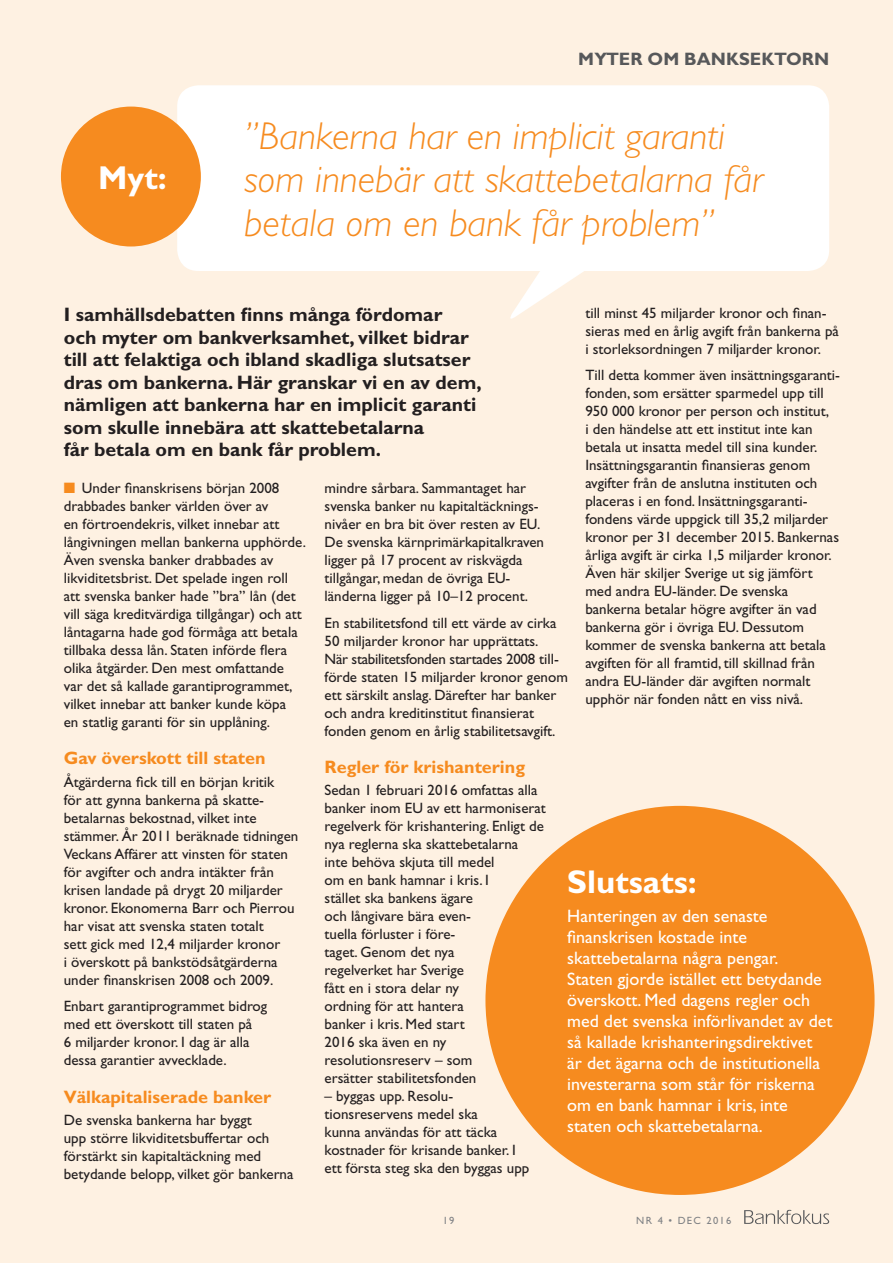
<style>
.page{position:relative;width:893px;height:1263px;background:#fef1e2}
.page>*{position:absolute;margin:0;border:0;box-sizing:border-box;transform-origin:0 0}
.t1{font:italic 300 39px/43.5px "Gill Sans";color:#f68b1f}
.t2{font:700 33.15px "Gill Sans";color:#fff}
.t3{font:700 33px "Gill Sans";color:#fff}
.t4{font:700 19.5px/22.5px "Gill Sans";color:#231f20}
.t5{font:18px/21px "Gill Sans";color:#fff}
.t6{font:700 18px "Gill Sans";color:#f68b1f}
.t7{font:700 18px "Gill Sans";color:#57585a}
.t8{font:15px/18px "Gill Sans";color:#231f20}
.t9{font:10.5px "Gill Sans";letter-spacing:.125em;color:#808285}
.s1{color:#f68b1f}
</style>
<div class="page">
<div style="left:485px;top:806px;width:389px;height:389px;background:#f68b1f;border-radius:50%"></div>
<div style="left:177px;top:85px;width:652px;height:186px;background:#fff;border-radius:21px"></div>
<svg style="left:510px;top:271px;width:74px;height:48px"></svg>
<div style="left:61px;top:107px;width:140px;height:139px;background:#f68b1f;border-radius:50%"></div>
<svg style="left:744px;top:1210px;width:85px;height:14px"></svg>
<h2 class="t2" style="left:98px;top:158px;width:70px">Myt:</h2>
<p class="t7" style="left:578px;top:48px;width:253px">MYTER OM BANKSEKTORN</p>
<h1 class="t1" style="left:244px;top:114px;width:520px">”Bankerna har en implicit garanti som innebär att skattebetalarna får betala om en bank får problem”</h1>
<p class="t4" style="left:64px;top:303px;width:419px">I samhällsdebatten finns många fördomar<br>och myter om bankverksamhet, vilket bidrar till att felaktiga och ibland skadliga slutsatser dras om bankerna. Här granskar vi en av dem, nämligen att bankerna har en implicit garanti som skulle innebära att skattebetalarna<br>får betala om en bank får problem.</p>
<p class="t8" style="left:585px;top:304px;width:255px">till minst 45 miljarder kronor och finan&shy;sieras med en årlig avgift från bankerna på i storleksordningen 7 miljarder kronor.</p>
<p class="t8" style="left:585px;top:366px;width:256px">Till detta kommer även insättningsgaranti&shy;fonden, som ersätter sparmedel upp till 950 000 kronor per person och institut,<br>i den händelse att ett institut inte kan betala ut insatta medel till sina kunder.<br>Insättningsgarantin finansieras genom avgifter från de anslutna instituten och placeras i en fond. Insättningsgaranti&shy;fondens värde uppgick till 35,2 miljarder kronor per 31 december 2015. Bankernas årliga avgift är cirka 1,5 miljarder kronor.<br>Även här skiljer Sverige ut sig jämfört med andra EU-länder. De svenska bankerna betalar högre avgifter än vad bankerna gör i övriga EU. Dessutom kommer de svenska bankerna att betala avgiften för all framtid, till skillnad från andra EU-länder där avgiften normalt upphör när fonden nått en viss nivå.</p>
<p class="t8" style="left:325px;top:479px;width:221px">mindre sårbara. Sammantaget har svenska banker nu kapitaltäcknings&shy;nivåer en bra bit över resten av EU.<br>De svenska kärnprimärkapitalkraven ligger på 17 procent av riskvägda tillgångar, medan de övriga EU&shy;länderna ligger på 10–12 procent.</p>
<p class="t8" style="left:325px;top:614px;width:245px">En stabilitetsfond till ett värde av cirka 50 miljarder kronor har upprättats.<br>När stabilitetsfonden startades 2008 till&shy;förde staten 15 miljarder kronor genom ett särskilt anslag. Därefter har banker och andra kreditinstitut finansierat fonden genom en årlig stabilitetsavgift.</p>
<p class="t6" style="left:325px;top:756px;width:202px">Regler för krishantering</p>
<p class="t8" style="left:325px;top:781px;width:223px">Sedan 1 februari 2016 omfattas alla banker inom EU av ett harmoniserat regelverk för krishantering. Enligt de nya reglerna ska skattebetalarna<br>inte behöva skjuta till medel<br>om en bank hamnar i kris. I<br>stället ska bankens ägare<br>och långivare bära even-<br>tuella förluster i före-<br>taget. Genom det nya<br>regelverket har Sverige<br>fått en i stora delar ny<br>ordning för att hantera<br>banker i kris. Med start<br>2016 ska även en ny resolutionsreserv – som<br>ersätter stabilitetsfonden</p>
<p class="t8" style="left:325px;top:1087px;width:206px">– byggas upp. Resolu&shy;tionsreservens medel ska<br>kunna användas för att täcka kostnader för krisande banker. I ett första steg ska den byggas upp</p>
<p class="t8" style="left:64px;top:479px;width:244px"><span class="s1">■</span> Under finanskrisens början 2008 drabbades banker världen över av<br>en förtroendekris, vilket innebar att långivningen mellan bankerna upphörde.<br>Även svenska banker drabbades av likviditetsbrist. Det spelade ingen roll att svenska banker hade ”bra” lån (det vill säga kreditvärdiga tillgångar) och att låntagarna hade god förmåga att betala tillbaka dessa lån. Staten införde flera olika åtgärder. Den mest omfattande var det så kallade garantiprogrammet, vilket innebar att banker kunde köpa<br>en statlig garanti för sin upplåning.</p>
<p class="t6" style="left:64px;top:748px;width:203px">Gav överskott till staten</p>
<p class="t8" style="left:64px;top:773px;width:236px">Åtgärderna fick till en början kritik<br>för att gynna bankerna på skatte&shy;betalarnas bekostnad, vilket inte stämmer. År 2011 beräknade tidningen Veckans Affärer att vinsten för staten för avgifter och andra intäkter från krisen landade på drygt 20 miljarder kronor. Ekonomerna Barr och Pierrou har visat att svenska staten totalt<br>sett gick med 12,4 miljarder kronor<br>i överskott på bankstödsåtgärderna under finanskrisen 2008 och 2009.</p>
<p class="t8" style="left:64px;top:997px;width:205px">Enbart garantiprogrammet bidrog med ett överskott till staten på<br>6 miljarder kronor. I dag är alla dessa garantier avvecklade.</p>
<p class="t6" style="left:64px;top:1086px;width:209px">Välkapitaliserade banker</p>
<p class="t8" style="left:64px;top:1111px;width:231px">De svenska bankerna har byggt<br>upp större likviditetsbuffertar och förstärkt sin kapitaltäckning med betydande belopp, vilket gör bankerna</p>
<h3 class="t3" style="left:567px;top:862px;width:131px">Slutsats:</h3>
<p class="t5" style="left:567px;top:905px;width:267px">Hanteringen av den senaste finanskrisen kostade inte skattebetalarna några pengar.<br>Staten gjorde istället ett betydande överskott. Med dagens regler och med det svenska införlivandet av det så kallade krishanteringsdirektivet<br>är det ägarna och de institutionella investerarna som står för riskerna om en bank hamnar i kris, inte staten och skattebetalarna.</p>
<p class="t9" style="left:443px;top:1214px;width:13px">19</p>
<p class="t9" style="left:636px;top:1214px;width:97px">NR 4 • DEC 2016</p>
</div>
